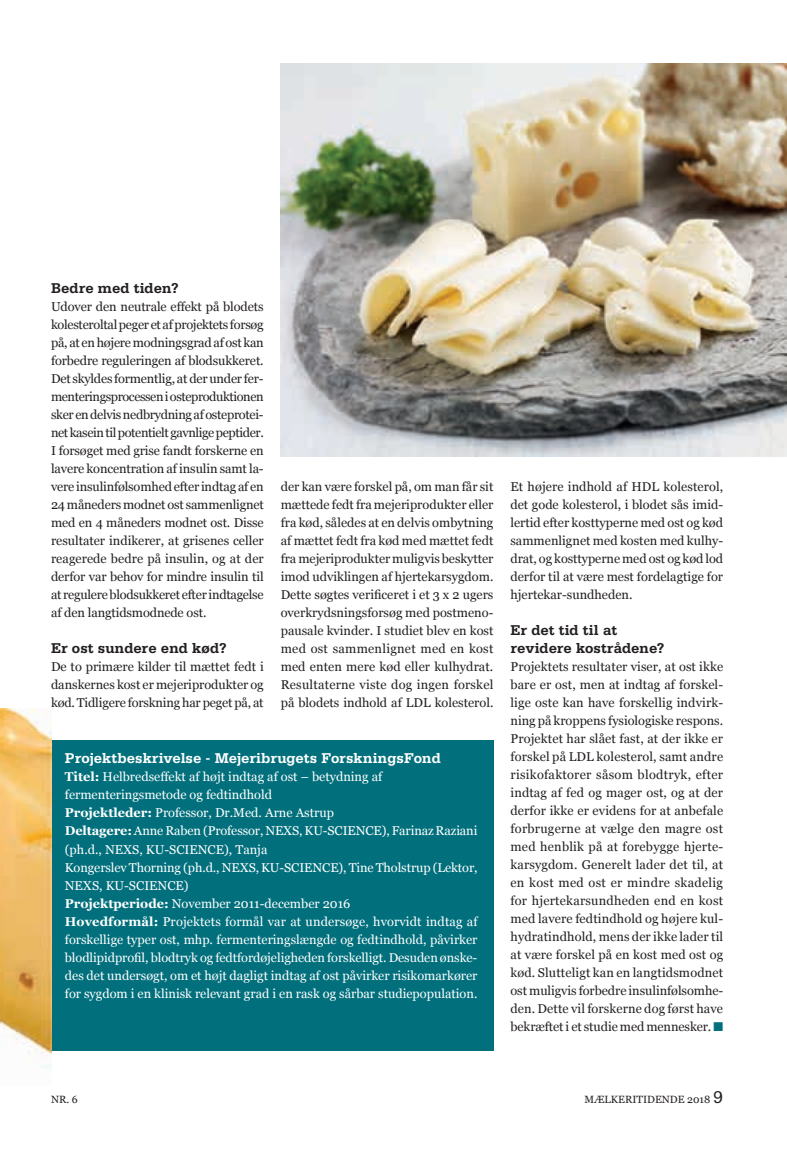
<style>
.page{position:relative;width:787px;height:1149px;background:#fff}
.page>*{position:absolute;margin:0;border:0;box-sizing:border-box;transform-origin:0 0}
.t1{font:700 15px/18px "Serifa";color:#231f20}
.t2{font:700 15px "Serifa";letter-spacing:-.005em;color:#fff}
.t3{font:12.75px/18px "Georgia";letter-spacing:-.005em;color:#231f20;text-align:justify}
.t4{font:12.75px/18px "Georgia";color:#fff}
.t5{font:10.5px "Georgia";color:#231f20}
.s1{color:#016f7c}
.s2{font-weight:700}
.s3{font-family:"Serifa";font-size:18px}
</style>
<div class="page">
<div style="left:51px;top:740px;width:442px;height:310px;background:#016f7c"></div>
<img style="left:0;top:708px;width:51px;height:360px">
<img style="left:281px;top:64px;width:506px;height:392px">
<p class="t1" style="left:51px;top:278px;width:129px">Bedre med tiden?</p>
<p class="t3" style="left:51px;top:297px;width:214px">Udover den neutrale effekt på blodets kolesteroltal peger et af projektets forsøg på, at en højere modningsgrad af ost kan forbedre reguleringen af blodsukkeret.<br>Det skyldes formentlig, at der under fer&shy;menteringsprocessen i osteproduktionen sker en delvis nedbrydning af osteprotei&shy;net kasein til potentielt gavnlige peptider.<br>I forsøget med grise fandt forskerne en lavere koncentration af insulin samt la&shy;vere insulinfølsomhed efter indtag af en 24 måneders modnet ost sammenlignet med en 4 måneders modnet ost. Disse resultater indikerer, at grisenes celler reagerede bedre på insulin, og at der derfor var behov for mindre insulin til at regulere blodsukkeret efter indtagelse af den langtidsmodnede ost.</p>
<p class="t1" style="left:51px;top:638px;width:177px">Er ost sundere end kød?</p>
<p class="t3" style="left:51px;top:657px;width:214px">De to primære kilder til mættet fedt i danskernes kost er mejeriprodukter og kød. Tidligere forskning har peget på, at</p>
<p class="t3" style="left:281px;top:477px;width:214px">der kan være forskel på, om man får sit mættede fedt fra mejeriprodukter eller fra kød, således at en delvis ombytning af mættet fedt fra kød med mættet fedt fra mejeriprodukter muligvis beskytter imod udviklingen af hjertekarsygdom.<br>Dette søgtes verificeret i et 3 x 2 ugers overkrydsningsforsøg med postmeno&shy;pausale kvinder. I studiet blev en kost med ost sammenlignet med en kost med enten mere kød eller kulhydrat.<br>Resultaterne viste dog ingen forskel på blodets indhold af LDL kolesterol.</p>
<p class="t3" style="left:510px;top:477px;width:214px">Et højere indhold af HDL kolesterol, det gode kolesterol, i blodet sås imid&shy;lertid efter kosttyperne med ost og kød sammenlignet med kosten med kulhy&shy;drat, og kosttyperne med ost og kød lod derfor til at være mest fordelagtige for hjertekar-sundheden.</p>
<p class="t1" style="left:510px;top:620px;width:155px">Er det tid til at revidere kostrådene?</p>
<p class="t3" style="left:510px;top:657px;width:214px">Projektets resultater viser, at ost ikke bare er ost, men at indtag af forskel&shy;lige oste kan have forskellig indvirk&shy;ning på kroppens fysiologiske respons.<br>Projektet har slået fast, at der ikke er forskel på LDL kolesterol, samt andre risikofaktorer såsom blodtryk, efter indtag af fed og mager ost, og at der derfor ikke er evidens for at anbefale forbrugerne at vælge den magre ost med henblik på at forebygge hjerte&shy;karsygdom. Generelt lader det til, at en kost med ost er mindre skadelig for hjertekarsundheden end en kost med lavere fedtindhold og højere kul&shy;hydratindhold, mens der ikke lader til at være forskel på en kost med ost og kød. Slutteligt kan en langtidsmodnet ost muligvis forbedre insulinfølsomhe&shy;den. Dette vil forskerne dog først have bekræftet i et studie med mennesker. <span class="s1">■</span></p>
<p class="t2" style="left:65px;top:749px;width:377px">Projektbeskrivelse - Mejeribrugets ForskningsFond</p>
<p class="t4" style="left:65px;top:768px;width:414px"><span class="s2">Titel:</span> Helbredseffekt af højt indtag af ost – betydning af fermenteringsmetode og fedtindhold<br><span class="s2">Projektleder:</span> Professor, Dr.Med. Arne Astrup<br><span class="s2">Deltagere:</span> Anne Raben (Professor, NEXS, KU-SCIENCE), Farinaz Raziani (ph.d., NEXS, KU-SCIENCE), Tanja<br>Kongerslev Thorning (ph.d., NEXS, KU-SCIENCE), Tine Tholstrup (Lektor, NEXS, KU-SCIENCE)<br><span class="s2">Projektperiode:</span> November 2011-december 2016<br><span class="s2">Hovedformål:</span> Projektets formål var at undersøge, hvorvidt indtag af forskellige typer ost, mhp. fermenteringslængde og fedtindhold, påvirker blodlipidprofil, blodtryk og fedtfordøjeligheden forskelligt. Desuden ønske&shy;des det undersøgt, om et højt dagligt indtag af ost påvirker risikomarkører for sygdom i en klinisk relevant grad i en rask og sårbar studiepopulation.</p>
<p class="t5" style="left:51px;top:1093px;width:28px">NR. 6</p>
<p class="t5" style="left:584px;top:1093px;width:140px">MÆLKERITIDENDE 2018 <span class="s3">9</span></p>
</div>
